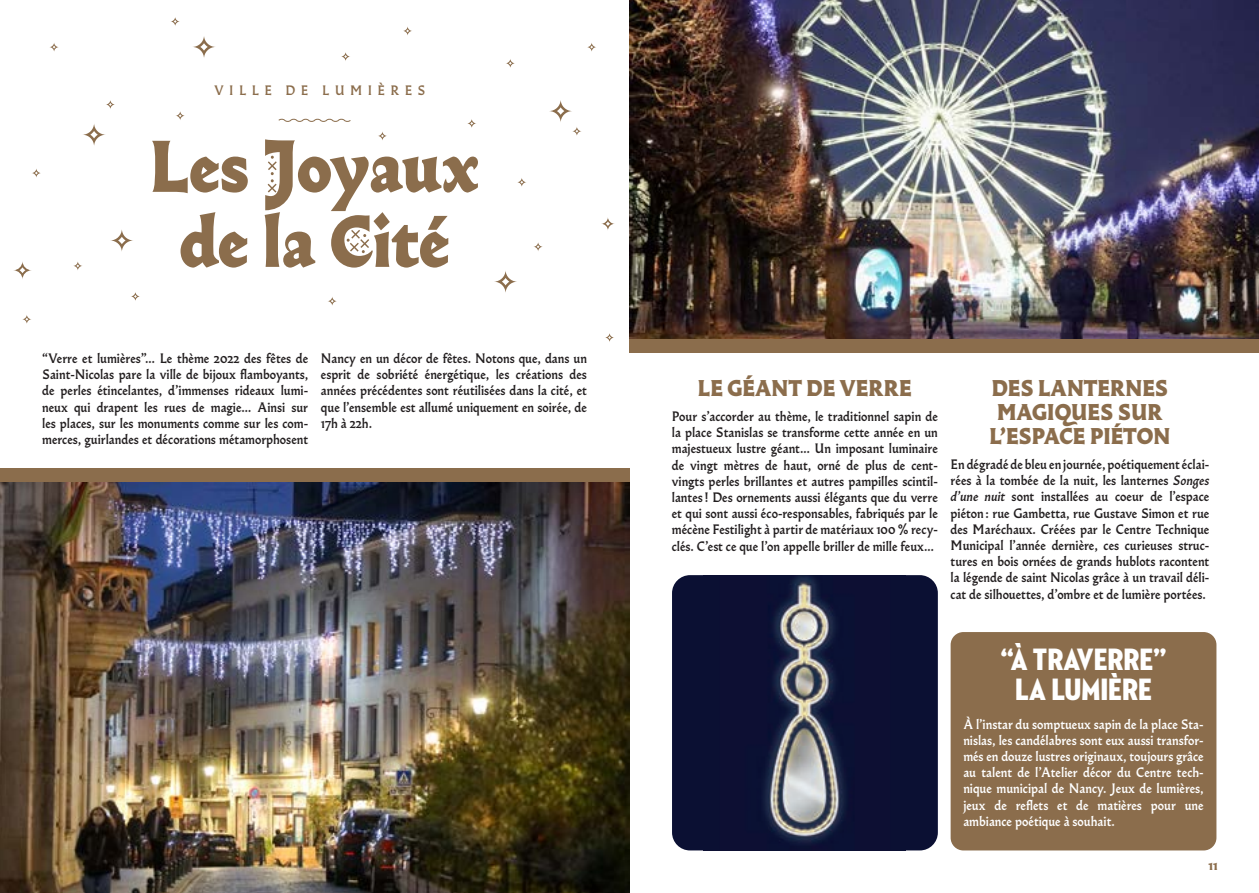
<style>
.page{position:relative;width:1259px;height:893px;background:#fff}
.page>*{position:absolute;margin:0;border:0;box-sizing:border-box;transform-origin:0 0}
.t1{font:800 72px/75px "Almost Roman";color:#8b6d4c;text-align:center}
.t2{font:31.5px/30px "Neutraface 2 Condensed Titling";color:#fff;text-align:center}
.t3{font:800 22.5px/24px "Almost Roman";color:#8b6d4c;text-align:center}
.t4{font:500 13.5px/16.2px "Almost Roman";color:#231f20;text-align:justify}
.t5{font:500 13.5px/16.2px "Almost Roman";color:#fff;text-align:justify}
.t6{font:500 13.5px "Almost Roman";letter-spacing:.4em;color:#8b6d4c}
.t7{font:900 13.5px "Almost Roman";color:#8b6d4c}
.s1{font-style:italic}
</style>
<div class="page">
<img style="left:0;top:482px;width:629px;height:411px">
<img style="left:629px;top:0;width:630px;height:339px">
<div style="left:950px;top:632px;width:266px;height:218px;background:#8b6d4c;border-radius:13px"></div>
<svg style="left:494px;top:271px;width:23px;height:22px"></svg>
<svg style="left:601px;top:217px;width:13px;height:13px"></svg>
<svg style="left:13px;top:262px;width:18px;height:17px"></svg>
<svg style="left:193px;top:36px;width:22px;height:22px"></svg>
<svg style="left:83px;top:124px;width:22px;height:22px"></svg>
<svg style="left:111px;top:230px;width:22px;height:21px"></svg>
<svg style="left:534px;top:242px;width:9px;height:9px"></svg>
<svg style="left:378px;top:132px;width:9px;height:8px"></svg>
<svg style="left:506px;top:59px;width:9px;height:9px"></svg>
<svg style="left:605px;top:333px;width:9px;height:9px"></svg>
<svg style="left:517px;top:178px;width:9px;height:9px"></svg>
<svg style="left:587px;top:43px;width:9px;height:9px"></svg>
<svg style="left:328px;top:297px;width:9px;height:9px"></svg>
<svg style="left:106px;top:100px;width:9px;height:9px"></svg>
<svg style="left:171px;top:17px;width:9px;height:9px"></svg>
<svg style="left:403px;top:27px;width:9px;height:8px"></svg>
<svg style="left:467px;top:119px;width:9px;height:9px"></svg>
<svg style="left:341px;top:52px;width:9px;height:9px"></svg>
<svg style="left:50px;top:43px;width:9px;height:9px"></svg>
<svg style="left:549px;top:100px;width:32px;height:36px"></svg>
<svg style="left:22px;top:315px;width:9px;height:9px"></svg>
<svg style="left:131px;top:292px;width:9px;height:9px"></svg>
<svg style="left:73px;top:261px;width:9px;height:9px"></svg>
<svg style="left:176px;top:111px;width:9px;height:9px"></svg>
<svg style="left:32px;top:169px;width:9px;height:8px"></svg>
<div style="left:0;top:468px;width:629px;height:14px;background:#8b6d4c"></div>
<div style="left:629px;top:339px;width:630px;height:14px;background:#8b6d4c"></div>
<svg style="left:278px;top:118px;width:73px;height:4px"></svg>
<img style="left:720px;top:575px;width:170px;height:275px">
<div style="left:890px;top:575px;width:48px;height:275px;background:#0b1033"></div>
<div style="left:672px;top:575px;width:48px;height:275px;background:#0b1033"></div>
<p class="t6" style="left:214px;top:81px;width:213px">VILLE DE LUMIÈRES</p>
<h1 class="t1" style="left:150px;top:128px;width:331px">Les Joyaux de la Cité</h1>
<p class="t4" style="left:42px;top:350px;width:267px">“Verre et lumières”… Le thème 2022 des fêtes de Saint-Nicolas pare la ville de bijoux flamboyants, de perles étincelantes, d’immenses rideaux lumi&shy;neux qui drapent les rues de magie… Ainsi sur les places, sur les monuments comme sur les com&shy;merces, guirlandes et décorations métamorphosent</p>
<p class="t4" style="left:321px;top:350px;width:267px">Nancy en un décor de fêtes. Notons que, dans un esprit de sobriété énergétique, les créations des années précédentes sont réutilisées dans la cité, et que l’ensemble est allumé uniquement en soirée, de 17h à 22h.</p>
<h3 class="t3" style="left:698px;top:376px;width:215px">LE GÉANT DE VERRE</h3>
<p class="t4" style="left:672px;top:408px;width:267px">Pour s’accorder au thème, le traditionnel sapin de la place Stanislas se transforme cette année en un majestueux lustre géant… Un imposant luminaire de vingt mètres de haut, orné de plus de cent&shy;vingts perles brillantes et autres pampilles scintil&shy;lantes! Des ornements aussi élégants que du verre et qui sont aussi éco-responsables, fabriqués par le mécène Festilight à partir de matériaux 100 % recy&shy;clés. C’est ce que l’on appelle briller de mille feux…</p>
<h3 class="t3" style="left:989px;top:376px;width:182px">DES LANTERNES<br>MAGIQUES SUR<br>L’ESPACE PIÉTON</h3>
<p class="t4" style="left:950px;top:456px;width:260px">En dégradé de bleu en journée, poétiquement éclai&shy;rées à la tombée de la nuit, les lanternes <span class="s1">Songes d'une nuit</span> sont installées au coeur de l’espace piéton : rue Gambetta, rue Gustave Simon et rue des Maréchaux. Créées par le Centre Technique Municipal l’année dernière, ces curieuses struc&shy;tures en bois ornées de grands hublots racontent la légende de saint Nicolas grâce à un travail déli&shy;cat de silhouettes, d’ombre et de lumière portées.</p>
<h2 class="t2" style="left:1001px;top:644px;width:167px">“À TRAVERRE”<br>LA LUMIÈRE</h2>
<p class="t5" style="left:963px;top:715px;width:242px">À l’instar du somptueux sapin de la place Sta&shy;nislas, les candélabres sont eux aussi transfor&shy;més en douze lustres originaux, toujours grâce au talent de l’Atelier décor du Centre tech&shy;nique municipal de Nancy. Jeux de lumières, jeux de reflets et de matières pour une ambiance poétique à souhait.</p>
<p class="t7" style="left:1208px;top:855px;width:10px">11</p>
</div>
